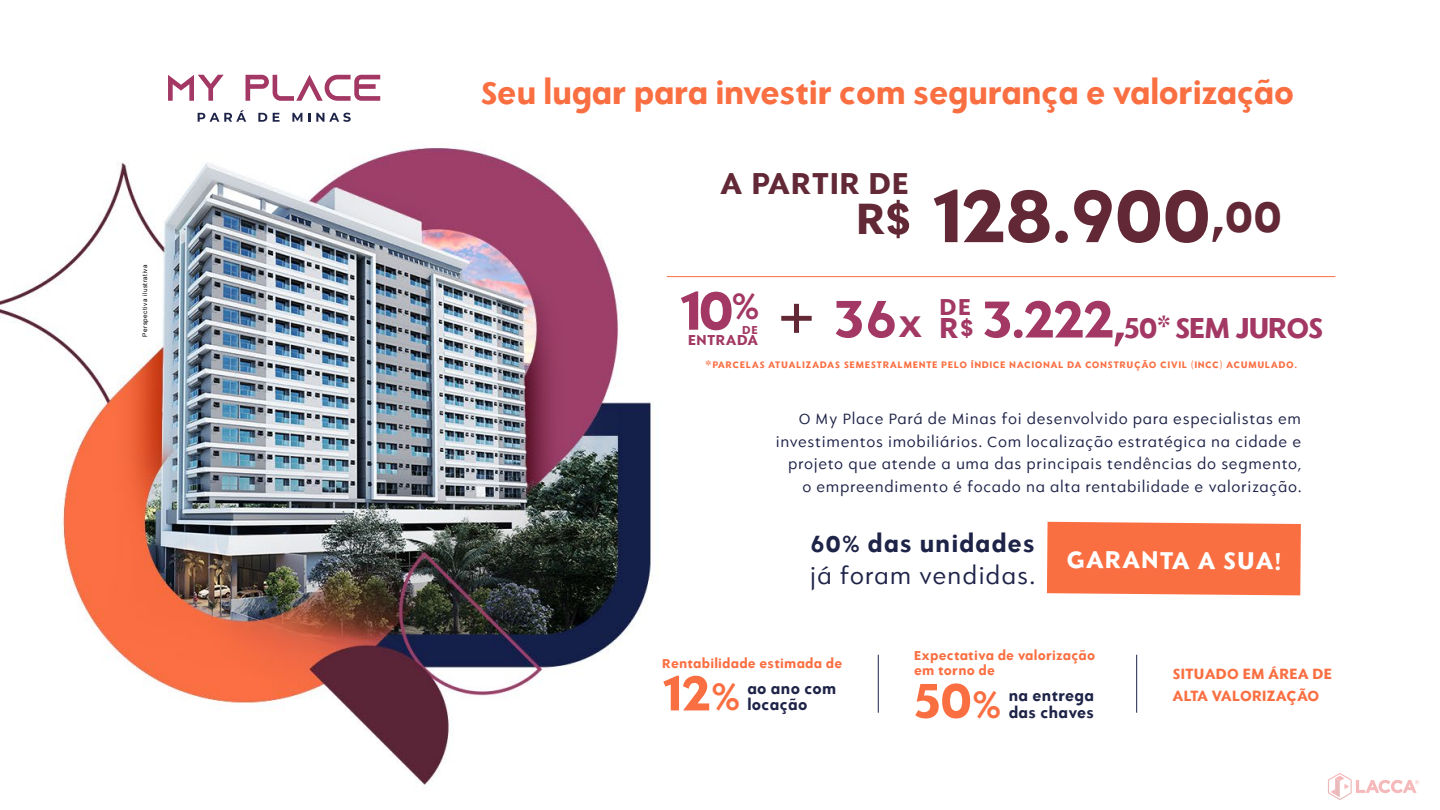
<style>
.page{position:relative;width:1440px;height:810px;background:#fff}
.page>*{position:absolute;margin:0;border:0;box-sizing:border-box;transform-origin:0 0}
.t1{font:82.95px "PGF Now Bold";letter-spacing:.03em;color:#622836}
.t2{font:60.38px "PGF Now Bold";color:#a23863}
.t3{font:58.88px "PGF Now Bold";color:#a23863}
.t4{font:54.75px "PGF Now Bold";color:#fa6f42}
.t5{font:35.4px "PGF Now Bold";letter-spacing:.03em;color:#fa6f42}
.t6{font:33.45px "PGF Now Bold";letter-spacing:.07em;color:#622836}
.t7{font:32.03px "PGF Now Bold";letter-spacing:.01em;color:#a23863}
.t8{font:27px "PGF Now Bold";letter-spacing:.07em;color:#fff}
.t9{font:26.03px "PGF Now Book";letter-spacing:.08em;color:#1e2348}
.t10{font:26.03px "PGF Now Bold";letter-spacing:.08em;color:#1e2348}
.t11{font:25.5px "PGF Now Bold";color:#a23863}
.t12{font:16.5px/22.5px "PGF Now Book";letter-spacing:.08em;color:#1e2348;text-align:right}
.t13{font:16.5px/16.5px "PGF Now Bold";letter-spacing:.06em;color:#1e2348}
.t14{font:16.5px/21.5px "PGF Now Bold";letter-spacing:.05em;color:#fa6f42}
.t15{font:15.98px "PGF Now Bold";letter-spacing:.07em;color:#a23863}
.t16{font:14.25px/15px "PGF Now Bold";letter-spacing:.06em;color:#fa6f42}
.t17{font:12.75px "PGF Now Bold";color:#a23863}
.t18{font:10.5px "PGF Now Bold";letter-spacing:.11em;color:#fa6f42}
.t19{font:6.3px "Arial";letter-spacing:.08em;color:#000}
.s1{font-size:48.45px}
.s2{font-size:61.95px}
.s3{font-size:63.15px}
.s4{font-family:"PGF Now Medium";font-size:44.1px}
.s5{font-size:57.9px}
.s6{font-size:24.15px}
.s7{font-size:42.75px}
</style>
<div class="page">
<img style="left:0;top:74px;width:1420px;height:711px">
<svg style="left:781px;top:304px;width:31px;height:29px"></svg>
<hr style="left:667px;top:276px;width:668px;height:1px;background:#fa6f42">
<svg style="left:168px;top:75px;width:56px;height:26px"></svg>
<svg style="left:246px;top:75px;width:134px;height:26px"></svg>
<svg style="left:198px;top:110px;width:48px;height:12px"></svg>
<svg style="left:258px;top:113px;width:9px;height:9px"></svg>
<svg style="left:273px;top:113px;width:7px;height:9px"></svg>
<svg style="left:292px;top:113px;width:10px;height:9px"></svg>
<svg style="left:308px;top:113px;width:2px;height:9px"></svg>
<svg style="left:316px;top:113px;width:35px;height:9px"></svg>
<hr style="left:878px;top:655px;width:1px;height:58px;background:#1e2348">
<hr style="left:1136px;top:655px;width:1px;height:58px;background:#1e2348">
<div style="left:1047px;top:522px;width:254px;height:73px;background:#fa6f42"></div>
<svg style="left:1328px;top:773px;width:91px;height:27px"></svg>
<p class="t19" style="left:141px;top:337px;width:74px;rotate:-90deg">Perspectiva ilustrativa</p>
<h3 class="t5" style="left:481px;top:72px;width:814px">Seu lugar para investir com segurança e valorização</h3>
<h3 class="t6" style="left:721px;top:164px;width:189px">A PARTIR DE</h3>
<h1 class="t1" style="left:858px;top:166px;width:425px"><span class="s1">R</span><span class="s2">$</span> 128.900<span class="s3">,</span><span class="s1">00</span></h1>
<h2 class="t2" style="left:680px;top:275px;width:80px">10<sup>%</sup></h2>
<h3 class="t3" style="left:835px;top:284px;width:88px">36<span class="s4">x</span></h3>
<h3 class="t11" style="left:940px;top:292px;width:32px">DE</h3>
<h3 class="t7" style="left:940px;top:308px;width:384px">R$ <span class="s5">3.222,</span>50<span class="s6">*</span> SEM JUROS</h3>
<p class="t17" style="left:743px;top:322px;width:17px">DE</p>
<p class="t15" style="left:688px;top:331px;width:71px">ENTRADA</p>
<p class="t18" style="left:706px;top:358px;width:593px">*PARCELAS ATUALIZADAS SEMESTRALMENTE PELO ÍNDICE NACIONAL DA CONSTRUÇÃO CIVIL (INCC) ACUMULADO.</p>
<p class="t12" style="left:776px;top:407px;width:527px">O My Place Pará de Minas foi desenvolvido para especialistas em investimentos imobiliários. Com localização estratégica na cidade e projeto que atende a uma das principais tendências do segmento, o empreendimento é focado na alta rentabilidade e valorização.</p>
<h3 class="t10" style="left:811px;top:528px;width:225px">60% das unidades</h3>
<h3 class="t9" style="left:810px;top:561px;width:226px">já foram vendidas.</h3>
<h3 class="t8" style="left:1067px;top:544px;width:215px">GARANTA A SUA!</h3>
<p class="t16" style="left:663px;top:656px;width:181px">Rentabilidade estimada de</p>
<h3 class="t4" style="left:663px;top:660px;width:79px">12<span class="s7">%</span></h3>
<p class="t13" style="left:748px;top:680px;width:90px">ao ano com locação</p>
<p class="t16" style="left:915px;top:648px;width:182px">Expectativa de valorização em torno de</p>
<h3 class="t4" style="left:915px;top:668px;width:88px">50<span class="s7">%</span></h3>
<p class="t13" style="left:1009px;top:688px;width:86px">na entrega das chaves</p>
<p class="t14" style="left:1173px;top:663px;width:160px">SITUADO EM ÁREA DE<br>ALTA VALORIZAÇÃO</p>
</div>
